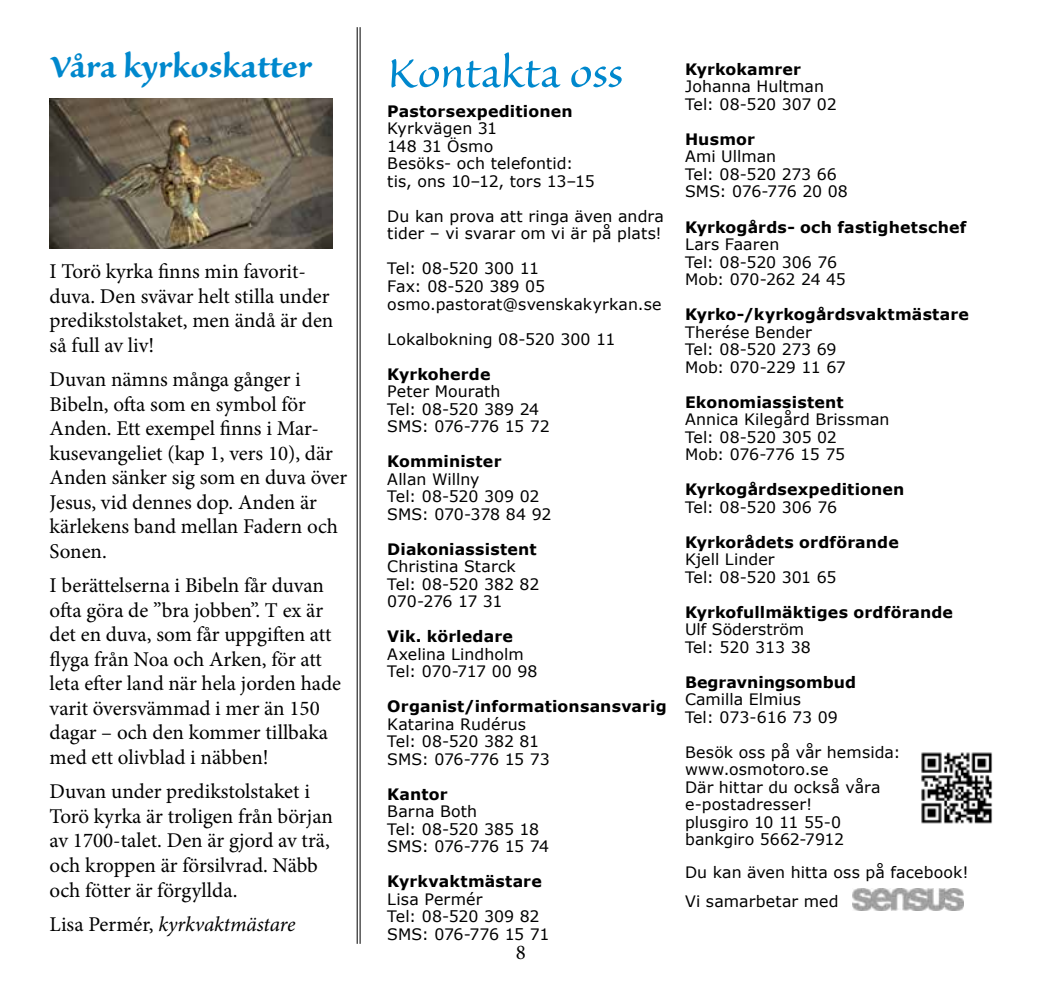
<style>
.page{position:relative;width:1042px;height:993px;background:#fff}
.page>*{position:absolute;margin:0;border:0;box-sizing:border-box;transform-origin:0 0}
.t1{font:52.5px "Sanvito Pro";color:#0088cd}
.t2{font:700 38.5px "Sanvito Pro";color:#0088cd}
.t3{font:21px/24.5px "Minion Pro";letter-spacing:-.005em;color:#000}
.t4{font:italic 21px "Minion Pro";letter-spacing:-.01em;color:#000}
.t5{font:15.75px/17.5px "Verdana";letter-spacing:.005em;color:#000}
.t6{font:700 15.75px "Verdana";letter-spacing:.01em;color:#000}
.s1{font-style:normal}
</style>
<div class="page">
<hr style="left:360px;top:27px;width:1px;height:916px;background:#000">
<hr style="left:357px;top:27px;width:1px;height:916px;background:#000">
<img style="left:853px;top:888px;width:111px;height:22px">
<img style="left:921px;top:752px;width:72px;height:72px">
<img style="left:50px;top:98px;width:282px;height:151px">
<h2 class="t2" style="left:50px;top:45px;width:264px">Våra kyrkoskatter</h2>
<h3 class="t3" style="left:50px;top:259px;width:285px">I Torö kyrka finns min favorit&shy;duva. Den svävar helt stilla under predikstolstaket, men ändå är den så full av liv!</h3>
<h3 class="t3" style="left:50px;top:367px;width:299px">Duvan nämns många gånger i<br>Bibeln, ofta som en symbol för<br>Anden. Ett exempel finns i Mar&shy;kusevangeliet (kap 1, vers 10), där<br>Anden sänker sig som en duva över<br>Jesus, vid dennes dop. Anden är kärlekens band mellan Fadern och<br>Sonen.</h3>
<p class="t3" style="left:50px;top:573px;width:293px">I berättelserna i Bibeln får duvan ofta göra de ”bra jobben”. T ex är det en duva, som får uppgiften att flyga från Noa och Arken, för att leta efter land när hela jorden hade varit översvämmad i mer än 150 dagar – och den kommer tillbaka med ett olivblad i näbben!</p>
<h3 class="t3" style="left:50px;top:779px;width:285px">Duvan under predikstolstaket i<br>Torö kyrka är troligen från början av 1700-talet. Den är gjord av trä, och kroppen är försilvrad. Näbb och fötter är förgyllda.</h3>
<h3 class="t4" style="left:50px;top:909px;width:247px"><span class="s1">Lisa Permér,</span> kyrkvaktmästare</h3>
<h1 class="t1" style="left:387px;top:44px;width:238px">Kontakta oss</h1>
<p class="t6" style="left:387px;top:100px;width:187px">Pastorsexpeditionen</p>
<p class="t5" style="left:387px;top:120px;width:209px">Kyrkvägen 31<br>148 31 Ösmo<br>Besöks- och telefontid: tis, ons 10–12, tors 13–15</p>
<p class="t5" style="left:387px;top:207px;width:278px">Du kan prova att ringa även andra tider – vi svarar om vi är på plats!</p>
<p class="t5" style="left:387px;top:260px;width:276px">Tel: 08-520 300 11<br>Fax: 08-520 389 05 osmo.pastorat@svenskakyrkan.se</p>
<p class="t5" style="left:387px;top:330px;width:230px">Lokalbokning 08-520 300 11</p>
<p class="t6" style="left:387px;top:362px;width:105px">Kyrkoherde</p>
<p class="t5" style="left:387px;top:382px;width:164px">Peter Mourath<br>Tel: 08-520 389 24<br>SMS: 076-776 15 72</p>
<p class="t6" style="left:387px;top:450px;width:116px">Komminister</p>
<p class="t5" style="left:387px;top:470px;width:166px">Allan Willny<br>Tel: 08-520 309 02<br>SMS: 070-378 84 92</p>
<p class="t6" style="left:387px;top:537px;width:151px">Diakoniassistent</p>
<p class="t5" style="left:387px;top:557px;width:154px">Christina Starck<br>Tel: 08-520 382 82<br>070-276 17 31</p>
<p class="t6" style="left:387px;top:625px;width:127px">Vik. körledare</p>
<p class="t5" style="left:387px;top:645px;width:152px">Axelina Lindholm<br>Tel: 070-717 00 98</p>
<p class="t6" style="left:387px;top:695px;width:281px">Organist/informationsansvarig</p>
<p class="t5" style="left:387px;top:715px;width:164px">Katarina Rudérus<br>Tel: 08-520 382 81<br>SMS: 076-776 15 73</p>
<p class="t6" style="left:387px;top:782px;width:62px">Kantor</p>
<p class="t5" style="left:387px;top:802px;width:163px">Barna Both<br>Tel: 08-520 385 18<br>SMS: 076-776 15 74</p>
<p class="t6" style="left:387px;top:870px;width:156px">Kyrkvaktmästare</p>
<p class="t5" style="left:387px;top:890px;width:164px">Lisa Permér<br>Tel: 08-520 309 82<br>SMS: 076-776 15 71</p>
<h3 class="t3" style="left:516px;top:939px;width:12px">8</h3>
<p class="t6" style="left:685px;top:58px;width:118px">Kyrkokamrer</p>
<p class="t5" style="left:685px;top:78px;width:153px">Johanna Hultman<br>Tel: 08-520 307 02</p>
<p class="t6" style="left:685px;top:128px;width:71px">Husmor</p>
<p class="t5" style="left:685px;top:148px;width:164px">Ami Ullman<br>Tel: 08-520 273 66<br>SMS: 076-776 20 08</p>
<p class="t6" style="left:685px;top:215px;width:283px">Kyrkogårds- och fastighetschef</p>
<p class="t5" style="left:685px;top:235px;width:162px">Lars Faaren<br>Tel: 08-520 306 76<br>Mob: 070-262 24 45</p>
<p class="t6" style="left:685px;top:303px;width:285px">Kyrko-/kyrkogårdsvaktmästare</p>
<p class="t5" style="left:685px;top:323px;width:162px">Therése Bender<br>Tel: 08-520 273 69<br>Mob: 070-229 11 67</p>
<p class="t6" style="left:685px;top:390px;width:160px">Ekonomiassistent</p>
<p class="t5" style="left:685px;top:410px;width:206px">Annica Kilegård Brissman<br>Tel: 08-520 305 02<br>Mob: 076-776 15 75</p>
<p class="t6" style="left:685px;top:478px;width:221px">Kyrkogårdsexpeditionen</p>
<p class="t5" style="left:685px;top:498px;width:154px">Tel: 08-520 306 76</p>
<p class="t6" style="left:685px;top:530px;width:215px">Kyrkorådets ordförande</p>
<p class="t5" style="left:685px;top:550px;width:153px">Kjell Linder<br>Tel: 08-520 301 65</p>
<p class="t6" style="left:685px;top:600px;width:269px">Kyrkofullmäktiges ordförande</p>
<p class="t5" style="left:685px;top:620px;width:127px">Ulf Söderström<br>Tel: 520 313 38</p>
<p class="t6" style="left:685px;top:670px;width:172px">Begravningsombud</p>
<p class="t5" style="left:685px;top:690px;width:154px">Camilla Elmius<br>Tel: 073-616 73 09</p>
<p class="t5" style="left:685px;top:743px;width:217px">Besök oss på vår hemsida: www.osmotoro.se<br>Där hittar du också våra e-postadresser!<br>plusgiro 10 11 55-0 bankgiro 5662-7912</p>
<p class="t5" style="left:685px;top:857px;width:285px;line-height:28.9px">Du kan även hitta oss på facebook!<br>Vi samarbetar med</p>
</div>
